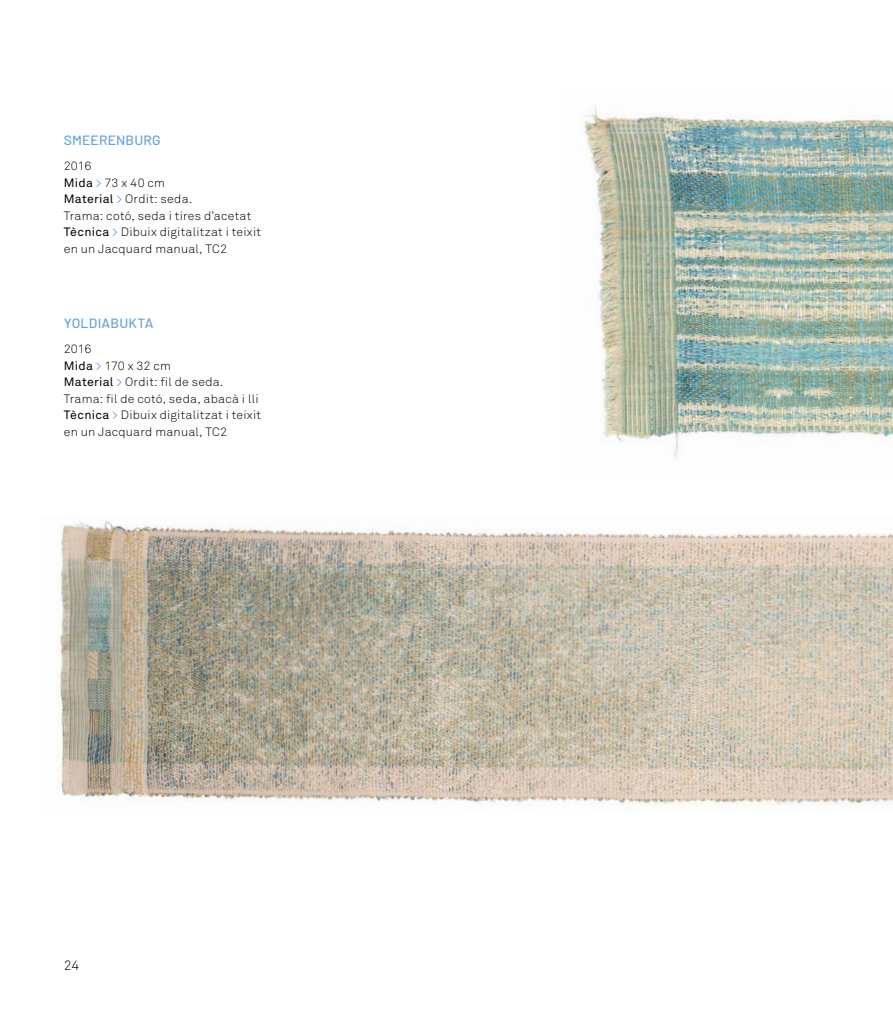
<style>
.page{position:relative;width:893px;height:1021px;background:#fff}
.page>*{position:absolute;margin:0;border:0;box-sizing:border-box;transform-origin:0 0}
.t1{font:500 13.5px "Barlow";letter-spacing:.01em;color:#68a3d8}
.t2{font:300 13.5px "Akkurat";color:#000}
.t3{font:300 12px/16.5px "Akkurat";letter-spacing:.02em;color:#000}
.s1{font-weight:400}
.s2{font-weight:400;color:#68a3d8}
</style>
<div class="page">
<img style="left:584px;top:107px;width:309px;height:352px">
<img style="left:59px;top:521px;width:834px;height:289px">
<p class="t1" style="left:64px;top:132px;width:98px">SMEERENBURG</p>
<p class="t3" style="left:64px;top:158px;width:199px">2016<br><span class="s1">Mida</span> <span class="s2">&gt;</span> 73 x 40 cm<br><span class="s1">Material</span> <span class="s2">&gt;</span> Ordit: seda.<br>Trama: cotó, seda i tires d’acetat<br><span class="s1">Tècnica</span> <span class="s2">&gt;</span> Dibuix digitalitzat i teixit en un Jacquard manual, TC2</p>
<p class="t1" style="left:64px;top:315px;width:91px">YOLDIABUKTA</p>
<p class="t3" style="left:64px;top:341px;width:199px">2016<br><span class="s1">Mida</span> <span class="s2">&gt;</span> 170 x 32 cm<br><span class="s1">Material</span> <span class="s2">&gt;</span> Ordit: fil de seda.<br>Trama: fil de cotó, seda, abacà i lli<br><span class="s1">Tècnica</span> <span class="s2">&gt;</span> Dibuix digitalitzat i teixit en un Jacquard manual, TC2</p>
<p class="t2" style="left:64px;top:957px;width:17px">24</p>
</div>
